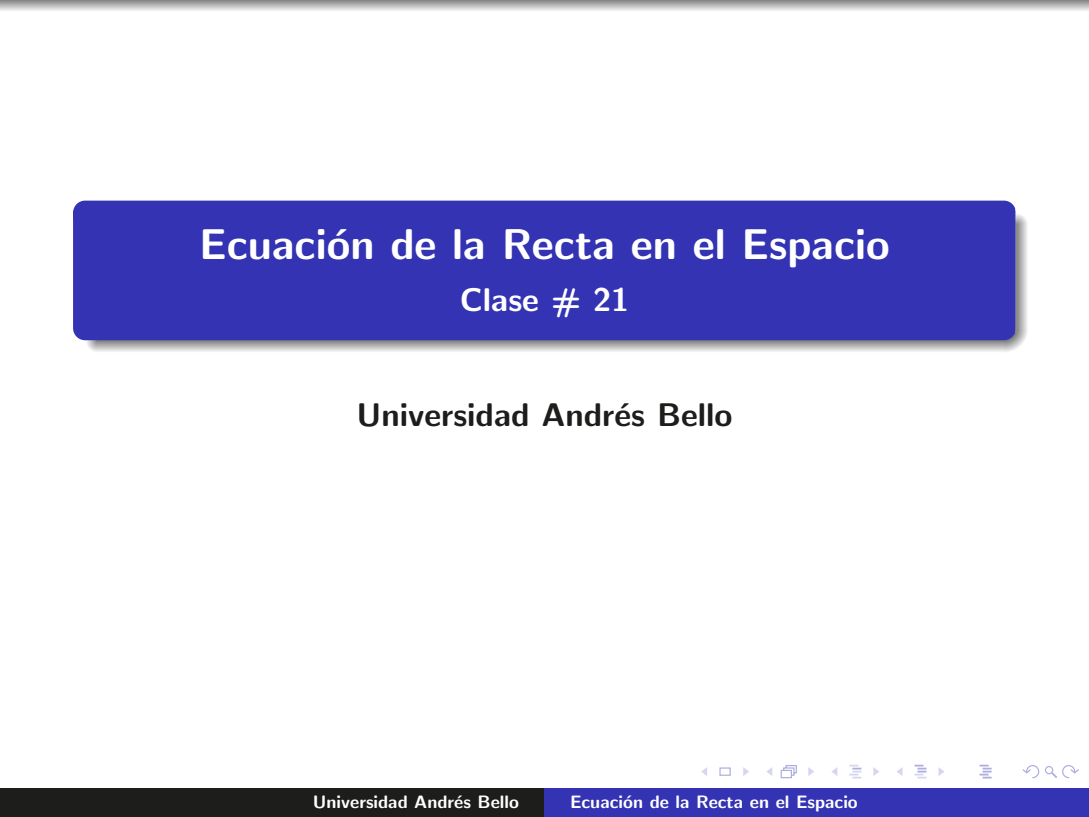
<style>
.page{position:relative;width:1089px;height:817px;background:#fff}
.page>*{position:absolute;margin:0;border:0;box-sizing:border-box;transform-origin:0 0}
.t1{font:42.9px "CMSSBX10";color:#fff}
.t2{font:32.7px "CMSSBX10";color:#1d1d1b}
.t3{font:32.7px "CMSSBX10";color:#fff}
.t4{font:18px "CMSSBX10";color:#fff}
</style>
<div class="page">
<div style="left:719px;top:767px;width:11px;height:8px;border:1px solid #adade0"></div>
<svg style="left:701px;top:767px;width:6px;height:9px"></svg>
<svg style="left:743px;top:767px;width:6px;height:9px"></svg>
<svg style="left:766px;top:765px;width:48px;height:13px"></svg>
<svg style="left:831px;top:764px;width:48px;height:14px"></svg>
<svg style="left:897px;top:764px;width:47px;height:14px"></svg>
<svg style="left:979px;top:764px;width:12px;height:14px"></svg>
<svg style="left:1022px;top:765px;width:57px;height:14px"></svg>
<svg style="left:0;top:0;width:1089px;height:11px;background:#bbb"></svg>
<svg style="left:85px;top:340px;width:12px;height:12px"></svg>
<svg style="left:1003px;top:328px;width:24px;height:24px"></svg>
<svg style="left:97px;top:340px;width:906px;height:12px;background:#b6b6b9"></svg>
<svg style="left:1016px;top:214px;width:11px;height:10px"></svg>
<svg style="left:1016px;top:224px;width:11px;height:104px"></svg>
<div style="left:73px;top:221px;width:942px;height:119px;background:#3333b3"></div>
<hr style="left:1015px;top:221px;width:1px;height:111px;background:#9d9d9c">
<div style="left:73px;top:200px;width:943px;height:21px;background:#3333b3"></div>
<div style="left:0;top:787px;width:544px;height:29px;background:#1d1d1b"></div>
<div style="left:544px;top:787px;width:545px;height:29px;background:#3333b3"></div>
<h1 class="t1" style="left:199px;top:225px;width:692px">Ecuaci´on de la Recta en el Espacio</h1>
<h2 class="t3" style="left:460px;top:286px;width:171px">Clase # 21</h2>
<h2 class="t2" style="left:356px;top:400px;width:377px">Universidad Andr´es Bello</h2>
<p class="t4" style="left:313px;top:793px;width:207px">Universidad Andr´es Bello</p>
<p class="t4" style="left:570px;top:793px;width:289px">Ecuaci´on de la Recta en el Espacio</p>
</div>
